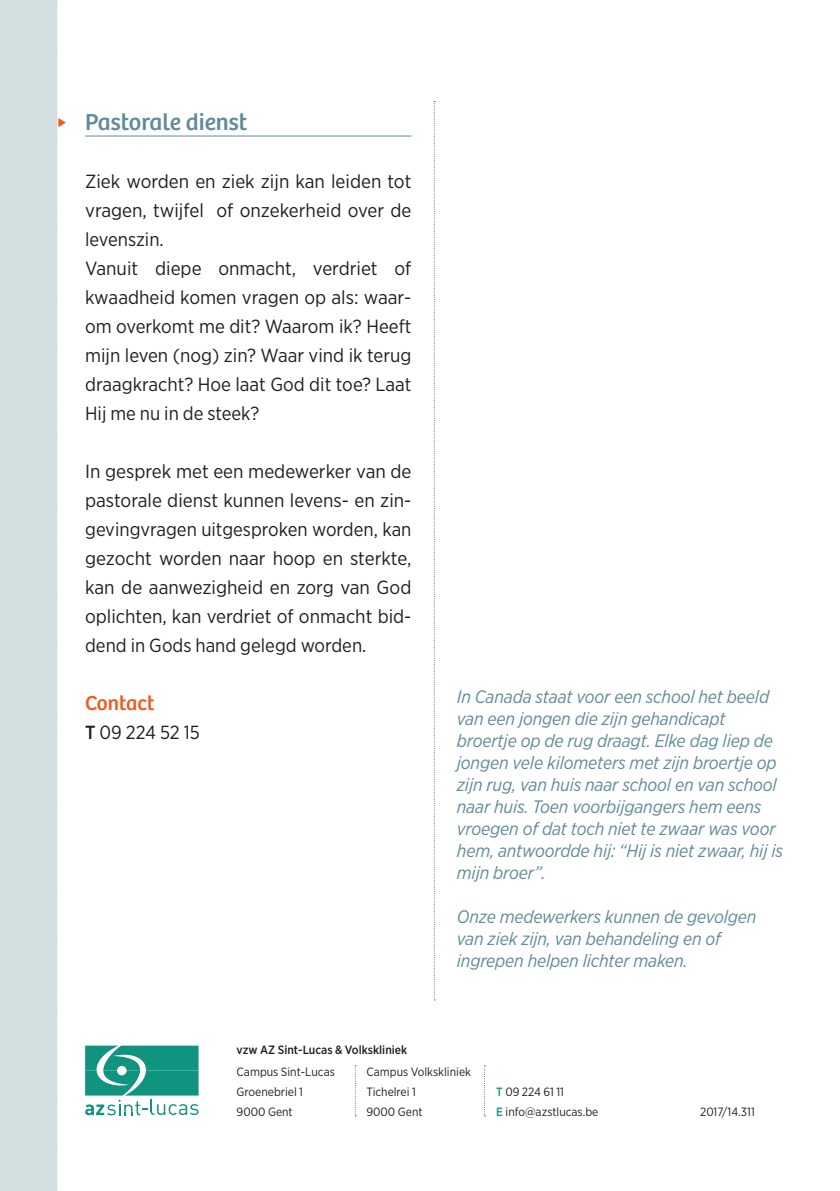
<style>
.page{position:relative;width:840px;height:1191px;background:#fff}
.page>*{position:absolute;margin:0;border:0;box-sizing:border-box;transform-origin:0 0}
.t1{font:24px "Bree";color:#618b9c}
.t2{font:21px "Bree";color:#f15921}
.t3{font:19px/29px "Gotham Narrow";color:#231f20}
.t4{font:italic 18px/22px "Gotham Narrow";letter-spacing:-.01em;color:#618b9c}
.t5{font:12px/20px "Gotham Narrow";color:#231f20}
.t6{font:500 12px "Gotham Narrow";color:#231f20}
.s1{font-weight:500}
.s2{font-weight:500;color:#109480}
</style>
<div class="page">
<div style="left:0;top:0;width:57px;height:1191px;background:#d3dee0"></div>
<svg style="left:85px;top:1045px;width:113px;height:70px"></svg>
<svg style="left:484px;top:1065px;width:1px;height:51px"></svg>
<svg style="left:354px;top:1065px;width:2px;height:51px"></svg>
<svg style="left:433px;top:101px;width:2px;height:899px"></svg>
<hr style="left:85px;top:136px;width:326px;height:1px;background:#618b9c">
<svg style="left:57px;top:0;width:9px;height:1190px"></svg>
<p class="t1" style="left:85px;top:108px;width:163px">Pastorale dienst</p>
<p class="t3" style="left:85px;top:166px;width:328px">Ziek worden en ziek zijn kan leiden tot vragen, twijfel of onzekerheid over de levenszin.<br>Vanuit diepe onmacht, verdriet of kwaadheid komen vragen op als: waar&shy;om overkomt me dit? Waarom ik? Heeft mijn leven (nog) zin? Waar vind ik terug draagkracht? Hoe laat God dit toe? Laat<br>Hij me nu in de steek?</p>
<p class="t3" style="left:85px;top:456px;width:328px;text-align:justify">In gesprek met een medewerker van de pastorale dienst kunnen levens- en zin&shy;gevingvragen uitgesproken worden, kan gezocht worden naar hoop en sterkte, kan de aanwezigheid en zorg van God oplichten, kan verdriet of onmacht bid&shy;dend in Gods hand gelegd worden.</p>
<p class="t2" style="left:85px;top:691px;width:71px">Contact</p>
<p class="t3" style="left:85px;top:717px;width:116px"><span class="s1">T</span> 09 224 52 15</p>
<p class="t6" style="left:236px;top:1041px;width:172px">vzw AZ Sint-Lucas &amp; Volkskliniek</p>
<p class="t4" style="left:456px;top:685px;width:327px">In Canada staat voor een school het beeld van een jongen die zijn gehandicapt broertje op de rug draagt. Elke dag liep de jongen vele kilometers met zijn broertje op zijn rug, van huis naar school en van school naar huis. Toen voorbijgangers hem eens vroegen of dat toch niet te zwaar was voor hem, antwoordde hij: “Hij is niet zwaar, hij is mijn broer”.</p>
<p class="t4" style="left:456px;top:905px;width:301px">Onze medewerkers kunnen de gevolgen van ziek zijn, van behandeling en of ingrepen helpen lichter maken.</p>
<p class="t5" style="left:236px;top:1061px;width:100px">Campus Sint-Lucas<br>Groenebriel 1<br>9000 Gent</p>
<p class="t5" style="left:366px;top:1061px;width:106px">Campus Volkskliniek<br>Tichelrei 1<br>9000 Gent</p>
<p class="t5" style="left:496px;top:1081px;width:104px"><span class="s2">T</span> 09 224 61 11<br><span class="s2">E</span> info@azstlucas.be</p>
<p class="t5" style="left:699px;top:1102px;width:56px">2017/14.311</p>
</div>
